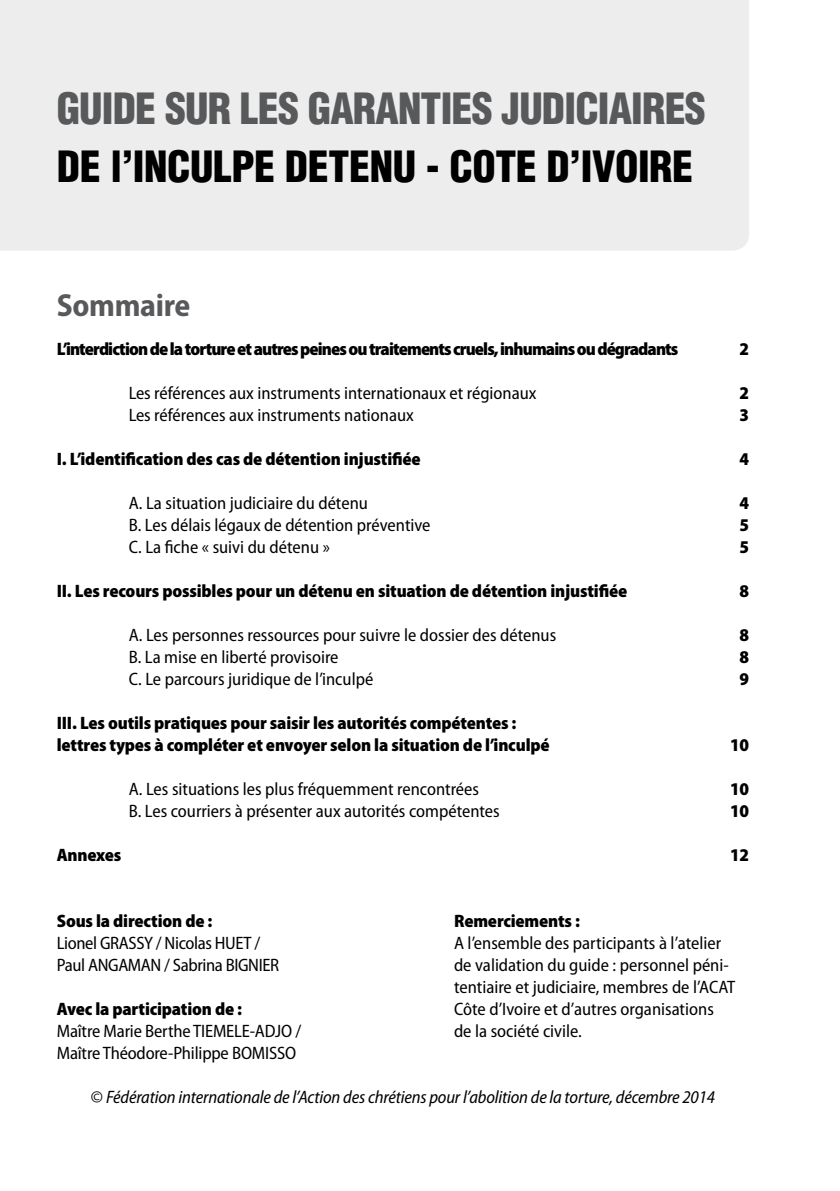
<style>
.page{position:relative;width:840px;height:1191px;background:#fff}
.page>*{position:absolute;margin:0;border:0;box-sizing:border-box;transform-origin:0 0}
.t1{font:900 condensed 42px "Helvetica LT Std";letter-spacing:-.02em;color:#58595b}
.t2{font:900 condensed 42px "Helvetica LT Std";letter-spacing:-.01em;color:#000}
.t3{font:700 semi-condensed 32px "Myriad Pro";letter-spacing:-.01em;color:#58595b}
.t4{font:semi-condensed 18px/22px "Myriad Pro";color:#000}
.t5{font:900 semi-condensed 18px/22px "Myriad Pro";letter-spacing:-.01em;color:#000}
.t6{font:italic semi-condensed 18px "Myriad Pro";letter-spacing:-.01em;color:#000}
.t7{font:900 semi-condensed 18px "Myriad Pro";letter-spacing:-.05em;color:#000}
.t8{font:semi-condensed 18px/22px "Myriad Pro";letter-spacing:-.02em;color:#000}
.s1{font-style:normal}
</style>
<div class="page">
<div style="left:0;top:0;width:748px;height:251px;background:#ededee"></div>
<h1 class="t1" style="left:57px;top:82px;width:650px">GUIDE SUR LES GARANTIES JUDICIAIRES</h1>
<h1 class="t2" style="left:57px;top:140px;width:637px">DE l’INCULPE DETENU - COTE D’IVOIRE</h1>
<h2 class="t3" style="left:57px;top:288px;width:135px">Sommaire</h2>
<p class="t7" style="left:57px;top:338px;width:622px">L’interdiction de la torture et autres peines ou traitements cruels, inhumains ou dégradants</p>
<p class="t4" style="left:129px;top:382px;width:409px">Les références aux instruments internationaux et régionaux<br>Les références aux instruments nationaux</p>
<p class="t5" style="left:57px;top:448px;width:365px">I. L’identification des cas de détention injustifiée</p>
<p class="t4" style="left:129px;top:492px;width:303px">A. La situation judiciaire du détenu<br>B. Les délais légaux de détention préventive<br>C. La fiche « suivi du détenu »</p>
<p class="t5" style="left:57px;top:580px;width:571px">II. Les recours possibles pour un détenu en situation de détention injustifiée</p>
<p class="t4" style="left:129px;top:624px;width:428px">A. Les personnes ressources pour suivre le dossier des détenus<br>B. La mise en liberté provisoire<br>C. Le parcours juridique de l’inculpé</p>
<p class="t5" style="left:57px;top:712px;width:494px">III. Les outils pratiques pour saisir les autorités compétentes : lettres types à compléter et envoyer selon la situation de l’inculpé</p>
<p class="t4" style="left:129px;top:778px;width:372px">A. Les situations les plus fréquemment rencontrées<br>B. Les courriers à présenter aux autorités compétentes</p>
<p class="t5" style="left:57px;top:844px;width:66px">Annexes</p>
<p class="t5" style="left:739px;top:338px;width:11px">2</p>
<p class="t5" style="left:739px;top:382px;width:11px">2<br>3</p>
<p class="t5" style="left:739px;top:448px;width:11px">4</p>
<p class="t5" style="left:739px;top:492px;width:11px;text-align:justify">4<br>5<br>5</p>
<p class="t5" style="left:739px;top:580px;width:11px">8</p>
<p class="t5" style="left:739px;top:624px;width:11px;text-align:justify">8<br>8<br>9</p>
<p class="t5" style="left:729px;top:734px;width:21px">10</p>
<p class="t5" style="left:729px;top:778px;width:21px">10<br>10</p>
<p class="t5" style="left:729px;top:844px;width:21px">12</p>
<p class="t5" style="left:57px;top:910px;width:157px">Sous la direction de :</p>
<p class="t8" style="left:57px;top:932px;width:224px">Lionel GRASSY / Nicolas HUET /<br>Paul ANGAMAN / Sabrina BIGNIER</p>
<p class="t5" style="left:57px;top:998px;width:187px">Avec la participation de :</p>
<p class="t4" style="left:57px;top:1020px;width:246px">Maître Marie Berthe TIEMELE-ADJO /<br>Maître Théodore-Philippe BOMISSO</p>
<p class="t5" style="left:454px;top:910px;width:127px">Remerciements :</p>
<p class="t4" style="left:454px;top:932px;width:283px">A l’ensemble des participants à l’atelier de validation du guide : personnel péni&shy;tentiaire et judiciaire, membres de l’ACAT Côte d’Ivoire et d’autres organisations de la société civile.</p>
<p class="t6" style="left:91px;top:1087px;width:625px"><span class="s1">©</span> Fédération internationale de l’Action des chrétiens pour l’abolition de la torture, décembre 2014</p>
</div>
